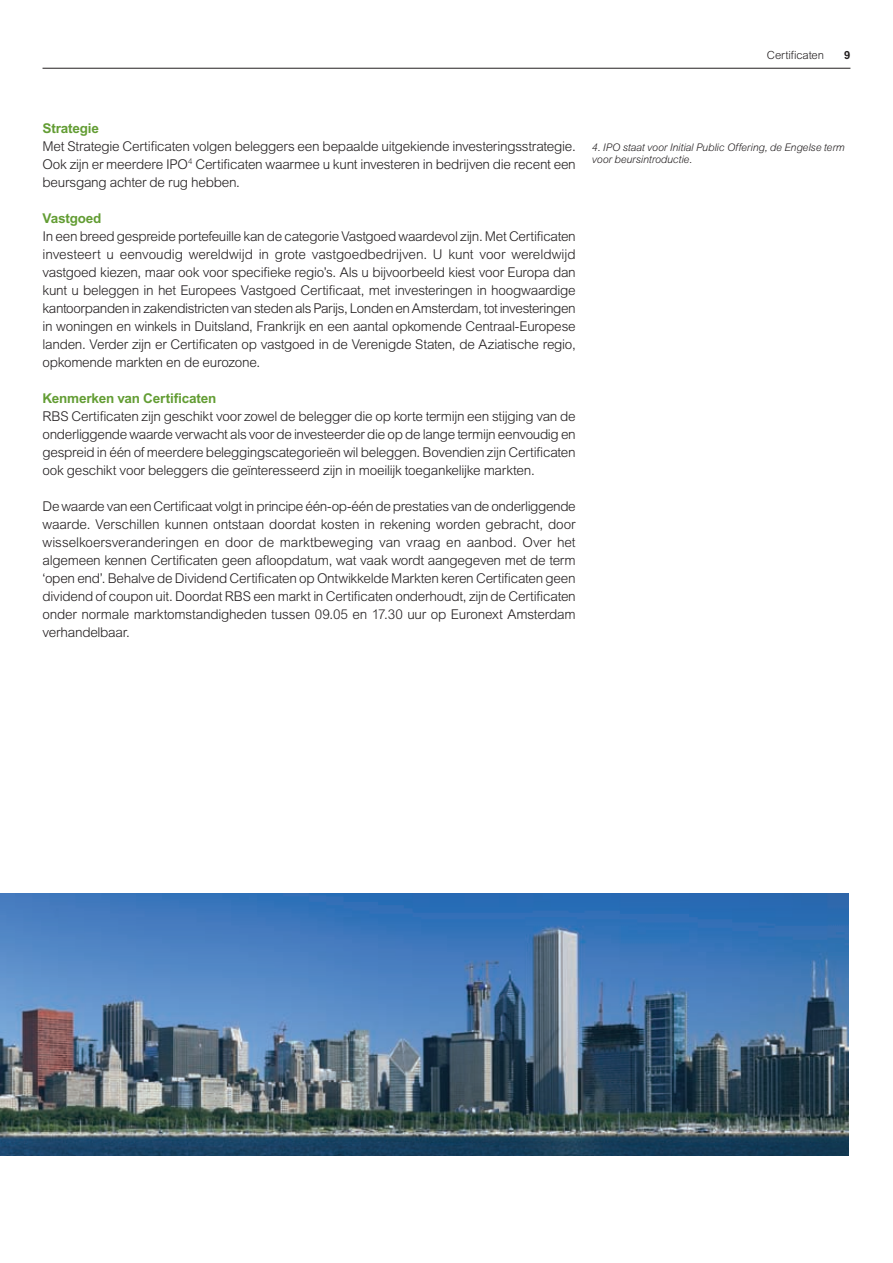
<style>
.page{position:relative;width:893px;height:1263px;background:#fff}
.page>*{position:absolute;margin:0;border:0;box-sizing:border-box;transform-origin:0 0}
.t1{font:300 13.5px/18px "Arial MT Std";letter-spacing:-.02em;color:#231f20;text-align:justify}
.t2{font:700 13.5px "Arial MT Std";letter-spacing:-.01em;color:#639d34}
.t3{font:300 11.25px "Arial MT Std";letter-spacing:-.01em;color:#231f20}
.t4{font:700 11.25px "Arial MT Std";color:#231f20}
.t5{font:italic 300 10.5px/12.8px "Arial MT Std";letter-spacing:-.01em;color:#231f20}
</style>
<div class="page">
<hr style="left:43px;top:68px;width:807px;height:1px;background:#231f20">
<img style="left:0;top:893px;width:849px;height:262px">
<p class="t3" style="left:767px;top:49px;width:58px">Certificaten</p>
<p class="t4" style="left:844px;top:49px;width:8px">9</p>
<p class="t2" style="left:43px;top:120px;width:58px">Strategie</p>
<p class="t1" style="left:43px;top:137px;width:535px">Met Strategie Certificaten volgen beleggers een bepaalde uitgekiende investeringsstrategie.<br>Ook zijn er meerdere IPO<sup>4</sup> Certificaten waarmee u kunt investeren in bedrijven die recent een beursgang achter de rug hebben.</p>
<p class="t2" style="left:43px;top:210px;width:61px">Vastgoed</p>
<p class="t1" style="left:43px;top:227px;width:535px">In een breed gespreide portefeuille kan de categorie Vastgoed waardevol zijn. Met Certificaten investeert u eenvoudig wereldwijd in grote vastgoedbedrijven. U kunt voor wereldwijd vastgoed kiezen, maar ook voor specifieke regio’s. Als u bijvoorbeeld kiest voor Europa dan kunt u beleggen in het Europees Vastgoed Certificaat, met investeringen in hoogwaardige kantoorpanden in zakendistricten van steden als Parijs, Londen en Amsterdam, tot investeringen in woningen en winkels in Duitsland, Frankrijk en een aantal opkomende Centraal-Europese landen. Verder zijn er Certificaten op vastgoed in de Verenigde Staten, de Aziatische regio, opkomende markten en de eurozone.</p>
<p class="t2" style="left:43px;top:390px;width:175px">Kenmerken van Certificaten</p>
<p class="t1" style="left:43px;top:407px;width:535px">RBS Certificaten zijn geschikt voor zowel de belegger die op korte termijn een stijging van de onderliggende waarde verwacht als voor de investeerder die op de lange termijn eenvoudig en gespreid in één of meerdere beleggingscategorieën wil beleggen. Bovendien zijn Certificaten ook geschikt voor beleggers die geïnteresseerd zijn in moeilijk toegankelijke markten.</p>
<p class="t1" style="left:43px;top:497px;width:535px">De waarde van een Certificaat volgt in principe één-op-één de prestaties van de onderliggende waarde. Verschillen kunnen ontstaan doordat kosten in rekening worden gebracht, door wisselkoersveranderingen en door de marktbeweging van vraag en aanbod. Over het algemeen kennen Certificaten geen afloopdatum, wat vaak wordt aangegeven met de term ‘open end’. Behalve de Dividend Certificaten op Ontwikkelde Markten keren Certificaten geen dividend of coupon uit. Doordat RBS een markt in Certificaten onderhoudt, zijn de Certificaten onder normale marktomstandigheden tussen 09.05 en 17.30 uur op Euronext Amsterdam verhandelbaar.</p>
<p class="t5" style="left:592px;top:140px;width:254px">4. IPO staat voor Initial Public Offering, de Engelse term voor beursintroductie.</p>
</div>
